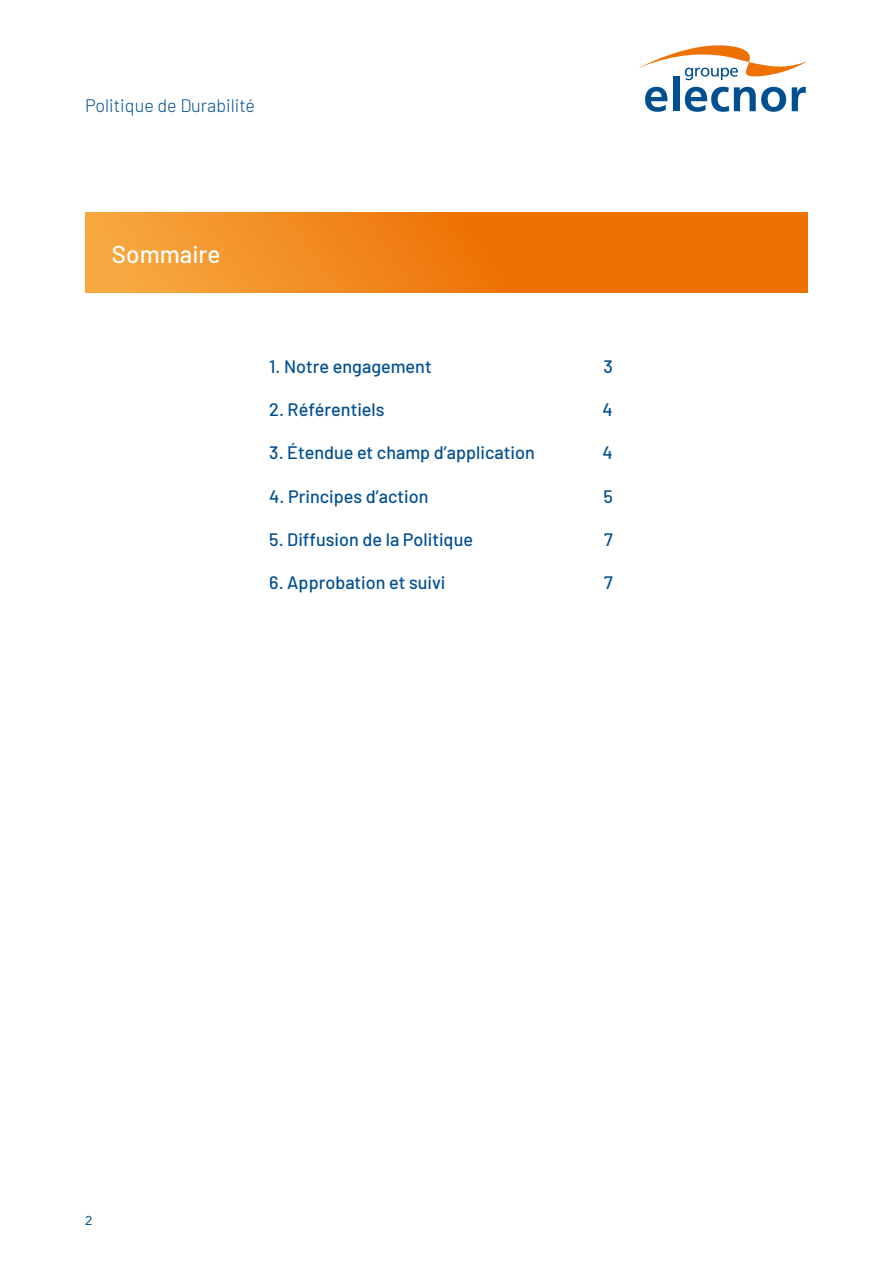
<style>
.page{position:relative;width:893px;height:1263px;background:#fff}
.page>*{position:absolute;margin:0;border:0;box-sizing:border-box;transform-origin:0 0}
.t1{font:500 24.3px "Barlow";color:#fff}
.t2{font:500 18px "Barlow";color:#004f91}
.t3{font:300 18px "Barlow";color:#004f91}
.t4{font:12.75px "Avenir LT Std";color:#004f91}
</style>
<div class="page">
<svg style="left:645px;top:87px;width:22px;height:25px"></svg>
<div style="left:673px;top:76px;width:6px;height:35px;background:#004f91"></div>
<svg style="left:685px;top:87px;width:101px;height:25px"></svg>
<svg style="left:792px;top:87px;width:14px;height:24px"></svg>
<svg style="left:639px;top:45px;width:169px;height:36px"></svg>
<svg style="left:85px;top:213px;width:723px;height:79px;background:#f08116"></svg>
<p class="t3" style="left:85px;top:93px;width:172px">Politique de Durabilité</p>
<h1 class="t1" style="left:112px;top:237px;width:110px">Sommaire</h1>
<p class="t2" style="left:269px;top:353px;width:164px">1. Notre engagement</p>
<p class="t2" style="left:603px;top:353px;width:11px">3</p>
<p class="t2" style="left:269px;top:397px;width:117px">2. Référentiels</p>
<p class="t2" style="left:603px;top:397px;width:12px">4</p>
<p class="t2" style="left:269px;top:440px;width:267px">3. Étendue et champ d’application</p>
<p class="t2" style="left:603px;top:440px;width:12px">4</p>
<p class="t2" style="left:269px;top:483px;width:161px">4. Principes d’action</p>
<p class="t2" style="left:603px;top:483px;width:11px">5</p>
<p class="t2" style="left:269px;top:526px;width:205px">5. Diffusion de la Politique</p>
<p class="t2" style="left:604px;top:526px;width:10px">7</p>
<p class="t2" style="left:269px;top:569px;width:178px">6. Approbation et suivi</p>
<p class="t2" style="left:604px;top:569px;width:10px">7</p>
<p class="t4" style="left:85px;top:1213px;width:9px">2</p>
</div>
